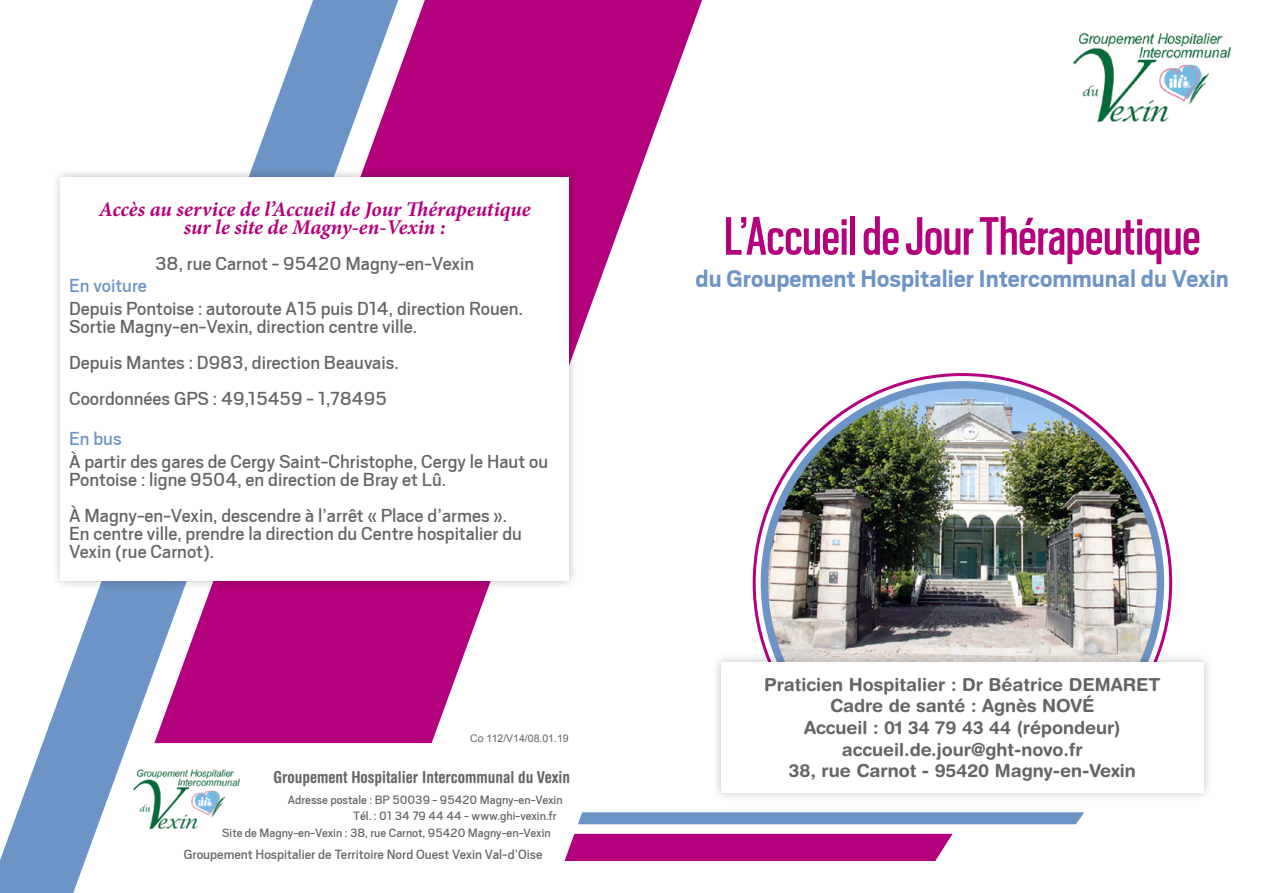
<style>
.page{position:relative;width:1263px;height:893px;background:#fff}
.page>*{position:absolute;margin:0;border:0;box-sizing:border-box;transform-origin:0 0}
.t1{font:60px "Scout Cond";color:#b4007c}
.t2{font:700 27px "Scout";color:#6c94c6}
.t3{font:21px/18px "Scout";color:#646567}
.t4{font:italic 700 21px/18px "Minion Pro";color:#b4007c;text-align:center}
.t5{font:21px "Scout";color:#6c94c6}
.t6{font:700 18px/21.6px "Helvetica Rounded";color:#646567;text-align:center}
.t7{font:700 condensed 16.5px "Helvetica Rounded";color:#646567}
.t8{font:15px "Scout";color:#646567}
.t9{font:13.5px "Scout";color:#646567}
.t10{font:10.5px "Arial";color:#646567}
</style>
<div class="page">
<img style="left:764px;top:385px;width:396px;height:267px">
<svg style="left:599px;top:812px;width:485px;height:12px;background:#7097c7"></svg>
<img style="left:1073px;top:32px;width:158px;height:91px">
<div style="left:711px;top:652px;width:502px;height:151px;background:#000;opacity:.25"></div>
<div style="left:721px;top:662px;width:483px;height:130px;background:#fff"></div>
<div style="left:599px;top:834px;width:353px;height:27px;background:#b4007c"></div>
<svg style="left:0;top:591px;width:398px;height:302px"></svg>
<svg style="left:154px;top:0;width:548px;height:743px"></svg>
<div style="left:50px;top:167px;width:528px;height:424px;background:#000;opacity:.25"></div>
<div style="left:61px;top:177px;width:508px;height:404px;background:#fff"></div>
<svg style="left:81px;top:767px;width:518px;height:113px"></svg>
<img style="left:132px;top:764px;width:109px;height:69px">
<p class="t4" style="left:99px;top:200px;width:433px">Accès au service de l’Accueil de Jour Thérapeutique sur le site de Magny-en-Vexin :</p>
<p class="t3" style="left:155px;top:255px;width:320px">38, rue Carnot - 95420 Magny-en-Vexin</p>
<p class="t5" style="left:69px;top:276px;width:79px">En voiture</p>
<p class="t3" style="left:69px;top:300px;width:455px">Depuis Pontoise : autoroute A15 puis D14, direction Rouen.<br>Sortie Magny-en-Vexin, direction centre ville.</p>
<p class="t3" style="left:69px;top:345px;width:331px;line-height:36px">Depuis Mantes : D983, direction Beauvais.<br>Coordonnées GPS : 49,15459 - 1,78495</p>
<p class="t5" style="left:69px;top:429px;width:54px">En bus</p>
<p class="t3" style="left:69px;top:453px;width:481px">À partir des gares de Cergy Saint-Christophe, Cergy le Haut ou<br>Pontoise : ligne 9504, en direction de Bray et Lû.</p>
<p class="t3" style="left:69px;top:507px;width:454px">À Magny-en-Vexin, descendre à l’arrêt « Place d’armes ».<br>En centre ville, prendre la direction du Centre hospitalier du<br>Vexin (rue Carnot).</p>
<p class="t10" style="left:470px;top:731px;width:100px">Co 112/V14/08.01.19</p>
<p class="t7" style="left:274px;top:767px;width:298px">Groupement Hospitalier Intercommunal du Vexin</p>
<p class="t9" style="left:288px;top:793px;width:276px">Adresse postale : BP 50039 - 95420 Magny-en-Vexin</p>
<p class="t9" style="left:353px;top:810px;width:205px">Tél. : 01 34 79 44 44 - www.ghi-vexin.fr</p>
<p class="t9" style="left:222px;top:826px;width:330px">Site de Magny-en-Vexin : 38, rue Carnot, 95420 Magny-en-Vexin</p>
<p class="t8" style="left:184px;top:847px;width:360px">Groupement Hospitalier de Territoire Nord Ouest Vexin Val-d’Oise</p>
<h1 class="t1" style="left:724px;top:207px;width:478px">L’Accueil de Jour Thérapeutique</h1>
<p class="t2" style="left:695px;top:266px;width:535px">du Groupement Hospitalier Intercommunal du Vexin</p>
<p class="t6" style="left:764px;top:673px;width:398px">Praticien Hospitalier : Dr Béatrice DEMARET Cadre de santé : Agnès NOVÉ<br>Accueil : 01 34 79 43 44 (répondeur) accueil.de.jour@ght-novo.fr<br>38, rue Carnot - 95420 Magny-en-Vexin</p>
</div>
